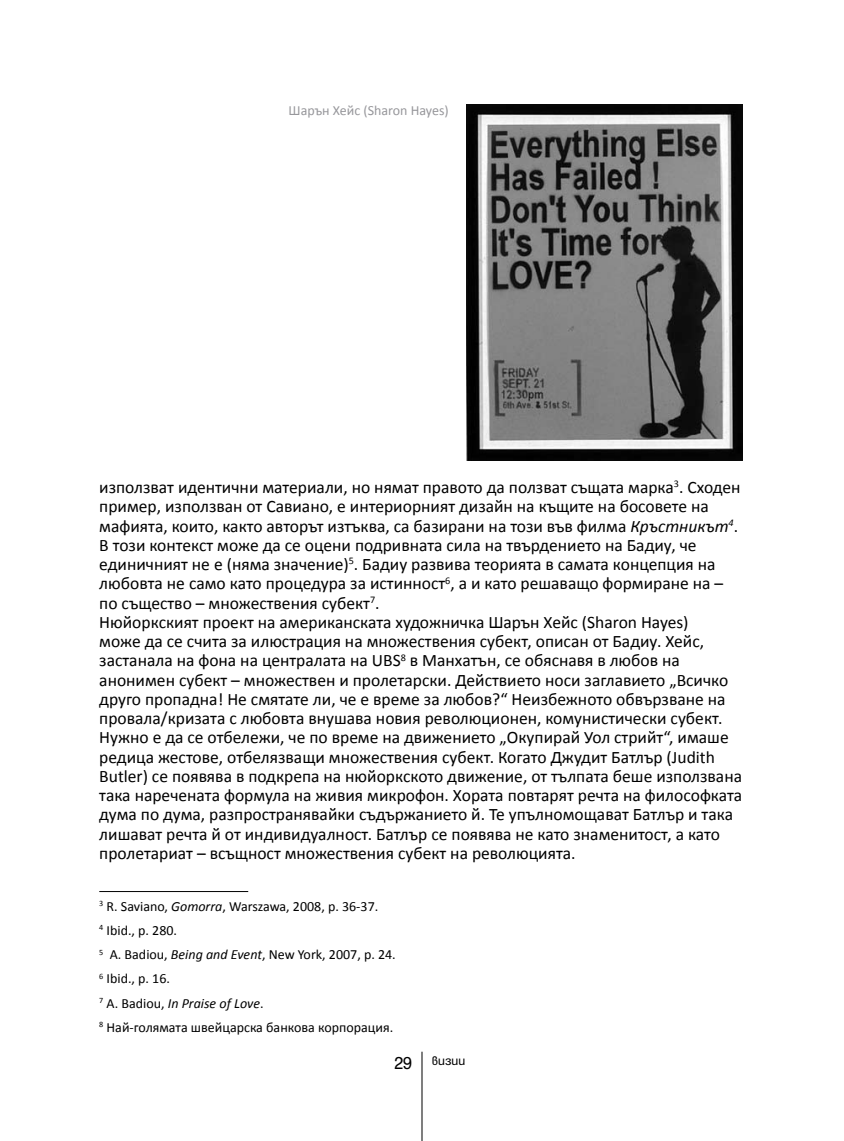
<style>
.page{position:relative;width:844px;height:1141px;background:#fff}
.page>*{position:absolute;margin:0;border:0;box-sizing:border-box;transform-origin:0 0}
.t1{font:17.5px/19.2px "Calibri";color:#000}
.t2{font:17.5px "Hebar B Normal";color:#000}
.t3{font:14px/24.2px "Calibri";color:#000}
.t4{font:14px "Calibri";color:#97979b}
.t5{font:12.25px "Hebar B Normal";color:#000}
.s1{font-style:italic}
</style>
<div class="page">
<hr style="left:421px;top:1052px;width:1px;height:89px;background:#000">
<hr style="left:99px;top:891px;width:149px;height:1px;background:#000">
<img style="left:466px;top:104px;width:276px;height:357px">
<p class="t4" style="left:288px;top:101px;width:162px">Шарън Хейс (Sharon Hayes)</p>
<p class="t1" style="left:99px;top:478px;width:644px">използват идентични материали, но нямат правото да ползват същата марка . Сходен пример, използван от Савиано, е интериорният дизайн на къщите на босовете на мафията, които, както авторът изтъква, са базирани на този във филма <span class="s1">Кръстникът</span> .<br>В този контекст може да се оцени подривната сила на твърдението на Бадиу, че единичният не е (няма значение) . Бадиу развива теорията в самата концепция на любовта не само като процедура за истинност , а и като решаващо формиране на – по същество – множествения субект .<br>Нюйоркският проект на американската художничка Шарън Хейс (Sharon Hayes)<br>може да се счита за илюстрация на множествения субект, описан от Бадиу. Хейс, застанала на фона на централата на UBS в Манхатън, се обяснавя в любов на анонимен субект – множествен и пролетарски. Действието носи заглавието „Всичко друго пропадна! Не смятате ли, че е време за любов?“ Неизбежното обвързване на провала/кризата с любовта внушава новия революционен, комунистически субект.<br>Нужно е да се отбележи, че по време на движението „Окупирай Уол стрийт“, имаше редица жестове, отбелязващи множествения субект. Когато Джудит Батлър (Judith Butler) се появява в подкрепа на нюйоркското движение, от тълпата беше използвана така наречената формула на живия микрофон. Хората повтарят речта на философката дума по дума, разпространявайки съдържанието й. Те упълномощават Батлър и така лишават речта й от индивидуалност. Батлър се появява не като знаменитост, а като пролетариат – всъщност множествения субект на революцията.</p>
<p class="t3" style="left:107px;top:894px;width:291px">R. Saviano, <span class="s1">Gomorra</span>, Warszawa, 2008, p. 36-37.<br>Ibid., p. 280.<br>A. Badiou, <span class="s1">Being and Event</span>, New York, 2007, p. 24.<br>Ibid., p. 16.<br>A. Badiou, <span class="s1">In Praise of Love</span>.<br>Най-голямата швейцарска банкова корпорация.</p>
<p class="t5" style="left:432px;top:1055px;width:35px">визии</p>
<p class="t2" style="left:394px;top:1054px;width:18px">29</p>
</div>
